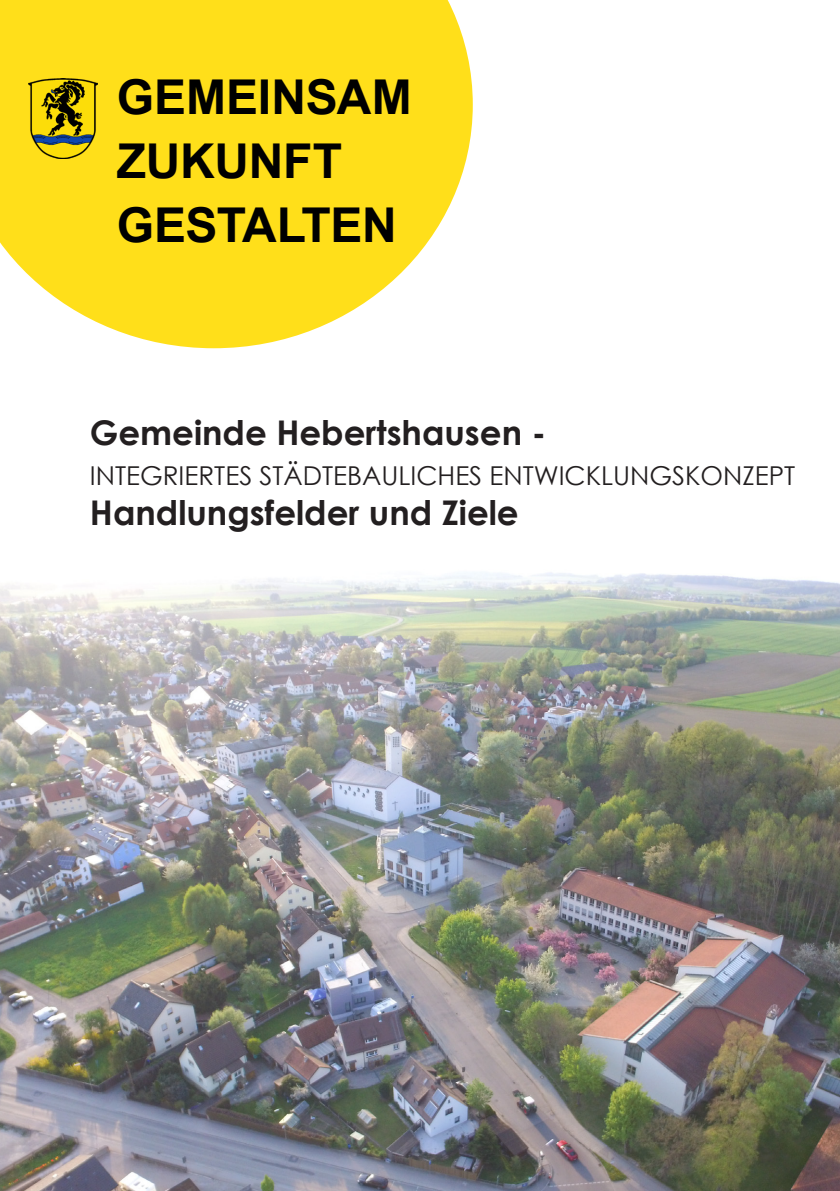
<style>
.page{position:relative;width:840px;height:1191px;background:#fff}
.page>*{position:absolute;margin:0;border:0;box-sizing:border-box;transform-origin:0 0}
.t1{font:700 48px "Arial";letter-spacing:-.005em;color:#000}
.t2{font:700 34px "Century Gothic";color:#231f20}
.t3{font:26px "Century Gothic";color:#231f20}
</style>
<div class="page">
<svg style="left:0;top:0;width:472px;height:348px;background:#fee337"></svg>
<img style="left:29px;top:79px;width:69px;height:79px">
<img style="left:0;top:572px;width:839px;height:619px">
<p class="t1" style="left:117px;top:65px;width:296px">GEMEINSAM</p>
<p class="t1" style="left:117px;top:129px;width:227px">ZUKUNFT</p>
<p class="t1" style="left:117px;top:193px;width:281px">GESTALTEN</p>
<p class="t2" style="left:90px;top:411px;width:457px">Gemeinde Hebertshausen -</p>
<p class="t3" style="left:90px;top:459px;width:706px">INTEGRIERTES STÄDTEBAULICHES ENTWICKLUNGSKONZEPT</p>
<p class="t2" style="left:90px;top:491px;width:430px">Handlungsfelder und Ziele</p>
</div>
